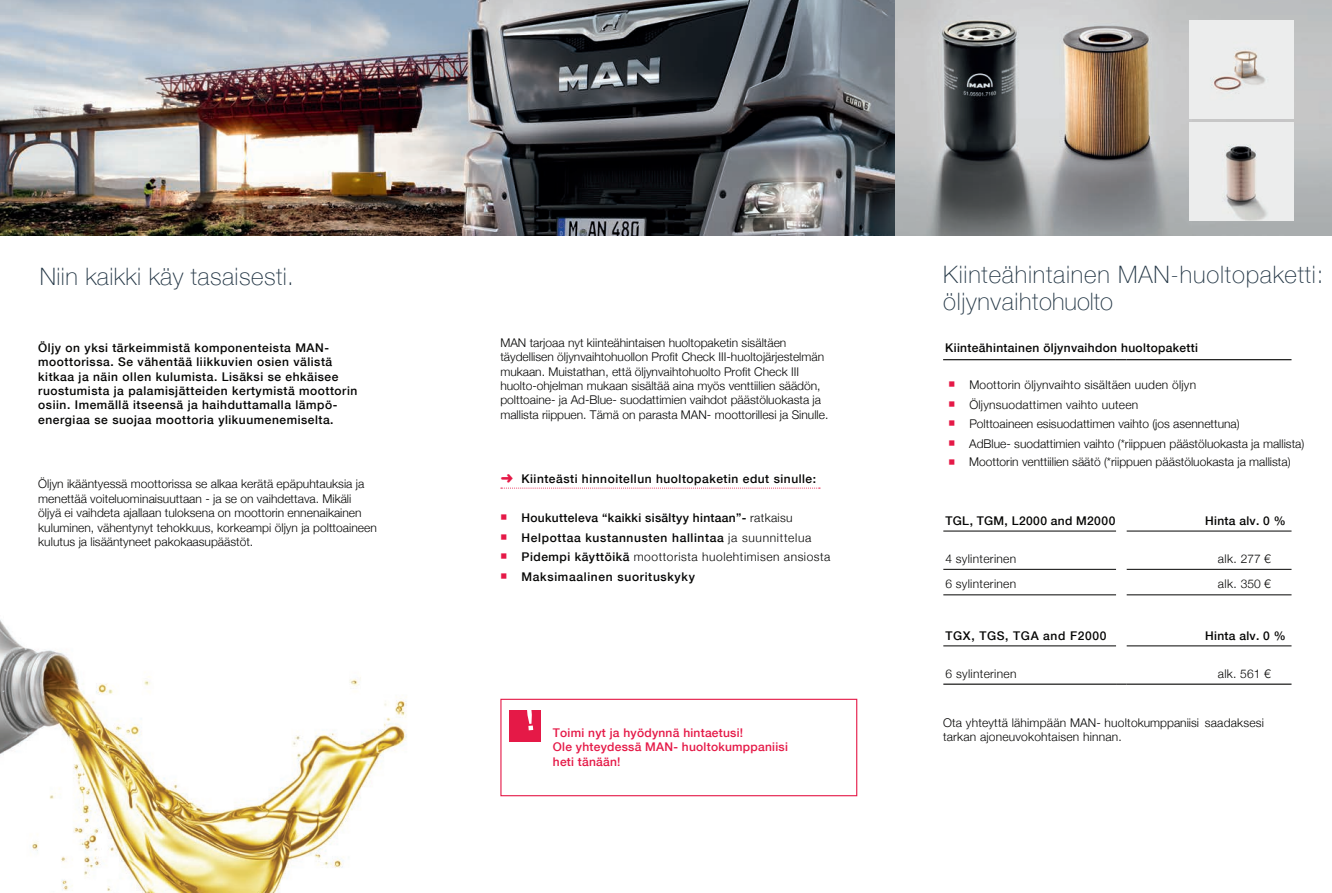
<style>
.page{position:relative;width:1332px;height:893px;background:#fff}
.page>*{position:absolute;margin:0;border:0;box-sizing:border-box;transform-origin:0 0}
.t1{font:100 24px/27px "Helvetica Neue";letter-spacing:.03em;color:#233645}
.t2{font:300 12px/14.4px "Helvetica Neue";color:#050504}
.t3{font:500 12px/14.4px "Helvetica Neue";letter-spacing:.045em;color:#050504}
.t4{font:500 12px/14.4px "Helvetica Neue";letter-spacing:.02em;color:#e51947}
.t5{font:300 12px "Helvetica Neue";letter-spacing:.02em;color:#050504}
.t6{font:500 12px "Helvetica Neue";letter-spacing:.025em;color:#050504}
.t7{font:300 12px "Helvetica Neue";letter-spacing:.045em;color:#050504}
.t8{font:300 12px "Helvetica Neue";letter-spacing:.025em;color:#050504}
.s1{color:#e51947}
.s2{font-weight:300}
.s3{font-weight:500}
</style>
<div class="page">
<img style="left:0;top:0;width:1331px;height:235px">
<img style="left:1189px;top:123px;width:104px;height:97px">
<img style="left:1189px;top:21px;width:104px;height:97px">
<img style="left:0;top:619px;width:407px;height:274px">
<div style="left:500px;top:699px;width:357px;height:97px;border:1px solid #e51947"></div>
<div style="left:509px;top:710px;width:31px;height:31px;background:#e51947"></div>
<svg style="left:527px;top:710px;width:6px;height:20px"></svg>
<svg style="left:501px;top:488px;width:319px;height:1px"></svg>
<hr style="left:943px;top:359px;width:172px;height:1px;background:#050504">
<hr style="left:1126px;top:359px;width:165px;height:1px;background:#050504">
<hr style="left:943px;top:531px;width:173px;height:1px;background:#050504">
<hr style="left:1126px;top:531px;width:165px;height:1px;background:#050504">
<hr style="left:943px;top:569px;width:173px;height:1px;background:#050504">
<hr style="left:1126px;top:569px;width:165px;height:1px;background:#050504">
<hr style="left:943px;top:594px;width:173px;height:1px;background:#050504">
<hr style="left:1126px;top:594px;width:165px;height:1px;background:#050504">
<hr style="left:943px;top:645px;width:173px;height:1px;background:#050504">
<hr style="left:1126px;top:645px;width:165px;height:1px;background:#050504">
<hr style="left:943px;top:683px;width:173px;height:2px;background:#050504">
<svg style="left:1116px;top:683px;width:10px;height:2px"></svg>
<hr style="left:1126px;top:683px;width:165px;height:2px;background:#050504">
<h1 class="t1" style="left:40px;top:262px;width:256px">Niin kaikki käy tasaisesti.</h1>
<p class="t3" style="left:38px;top:340px;width:320px">Öljy on yksi tärkeimmistä komponenteista MAN&shy;moottorissa. Se vähentää liikkuvien osien välistä kitkaa ja näin ollen kulumista. Lisäksi se ehkäisee ruostumista ja palamisjätteiden kertymistä moottorin osiin. Imemällä itseensä ja haihduttamalla lämpö&shy;energiaa se suojaa moottoria ylikuumenemiselta.</p>
<p class="t2" style="left:38px;top:476px;width:340px">Öljyn ikääntyessä moottorissa se alkaa kerätä epäpuhtauksia ja menettää voiteluominaisuuttaan - ja se on vaihdettava. Mikäli öljyä ei vaihdeta ajallaan tuloksena on moottorin ennenaikainen kuluminen, vähentynyt tehokkuus, korkeampi öljyn ja polttoaineen kulutus ja lisääntyneet pakokaasupäästöt.</p>
<p class="t2" style="left:500px;top:335px;width:329px">MAN tarjoaa nyt kiinteähintaisen huoltopaketin sisältäen täydellisen öljynvaihtohuollon Profit Check III-huoltojärjestelmän mukaan. Muistathan, että öljynvaihtohuolto Profit Check III huolto-ohjelman mukaan sisältää aina myös venttiilien säädön, polttoaine- ja Ad-Blue- suodattimien vaihdot päästöluokasta ja mallista riippuen. Tämä on parasta MAN- moottorillesi ja Sinulle.</p>
<p class="t3" style="left:501px;top:471px;width:317px"><span class="s1">➜</span> Kiinteästi hinnoitellun huoltopaketin edut sinulle:</p>
<p class="t6" style="left:500px;top:508px;width:294px"><span class="s1">○</span> Houkutteleva “kaikki sisältyy hintaan”- <span class="s2">ratkaisu</span></p>
<p class="t3" style="left:500px;top:530px;width:312px"><span class="s1">○</span> Helpottaa kustannusten hallintaa <span class="s2">ja suunnittelua</span></p>
<p class="t7" style="left:500px;top:547px;width:332px"><span class="s1">○</span> <span class="s3">Pidempi käyttöikä</span> moottorista huolehtimisen ansiosta</p>
<p class="t3" style="left:500px;top:569px;width:196px"><span class="s1">○</span> Maksimaalinen suorituskyky</p>
<p class="t4" style="left:553px;top:725px;width:236px">Toimi nyt ja hyödynnä hintaetusi!<br>Ole yhteydessä MAN- huoltokumppaniisi heti tänään!</p>
<h1 class="t1" style="left:943px;top:261px;width:382px">Kiinteähintainen MAN-huoltopaketti: öljynvaihtohuolto</h1>
<p class="t3" style="left:945px;top:339px;width:254px">Kiinteähintainen öljynvaihdon huoltopaketti</p>
<p class="t5" style="left:948px;top:375px;width:249px"><span class="s1">○</span> Moottorin öljynvaihto sisältäen uuden öljyn</p>
<p class="t5" style="left:948px;top:395px;width:192px"><span class="s1">○</span> Öljynsuodattimen vaihto uuteen</p>
<p class="t2" style="left:969px;top:434px;width:337px;line-height:18px;text-indent:-21px"><span class="s1">○</span> AdBlue- suodattimien vaihto (*riippuen päästöluokasta ja mallista)<br>Moottorin venttiilien säätö (*riippuen päästöluokasta ja mallista)</p>
<p class="t2" style="left:969px;top:416px;width:272px">Polttoaineen esisuodattimen vaihto (jos asennettuna)</p>
<p class="t3" style="left:945px;top:513px;width:171px">TGL, TGM, L2000 and M2000</p>
<p class="t6" style="left:1205px;top:511px;width:82px">Hinta alv. 0 %</p>
<p class="t8" style="left:945px;top:549px;width:72px">4 sylinterinen</p>
<p class="t2" style="left:1217px;top:551px;width:54px">alk. 277 €</p>
<p class="t8" style="left:945px;top:574px;width:72px">6 sylinterinen</p>
<p class="t2" style="left:1217px;top:576px;width:54px">alk. 350 €</p>
<p class="t3" style="left:945px;top:627px;width:162px">TGX, TGS, TGA and F2000</p>
<p class="t6" style="left:1205px;top:625px;width:82px">Hinta alv. 0 %</p>
<p class="t8" style="left:945px;top:664px;width:73px">6 sylinterinen</p>
<p class="t2" style="left:1217px;top:665px;width:55px">alk. 561 €</p>
<p class="t2" style="left:943px;top:715px;width:322px">Ota yhteyttä lähimpään MAN- huoltokumppaniisi saadaksesi tarkan ajoneuvokohtaisen hinnan.</p>
</div>
